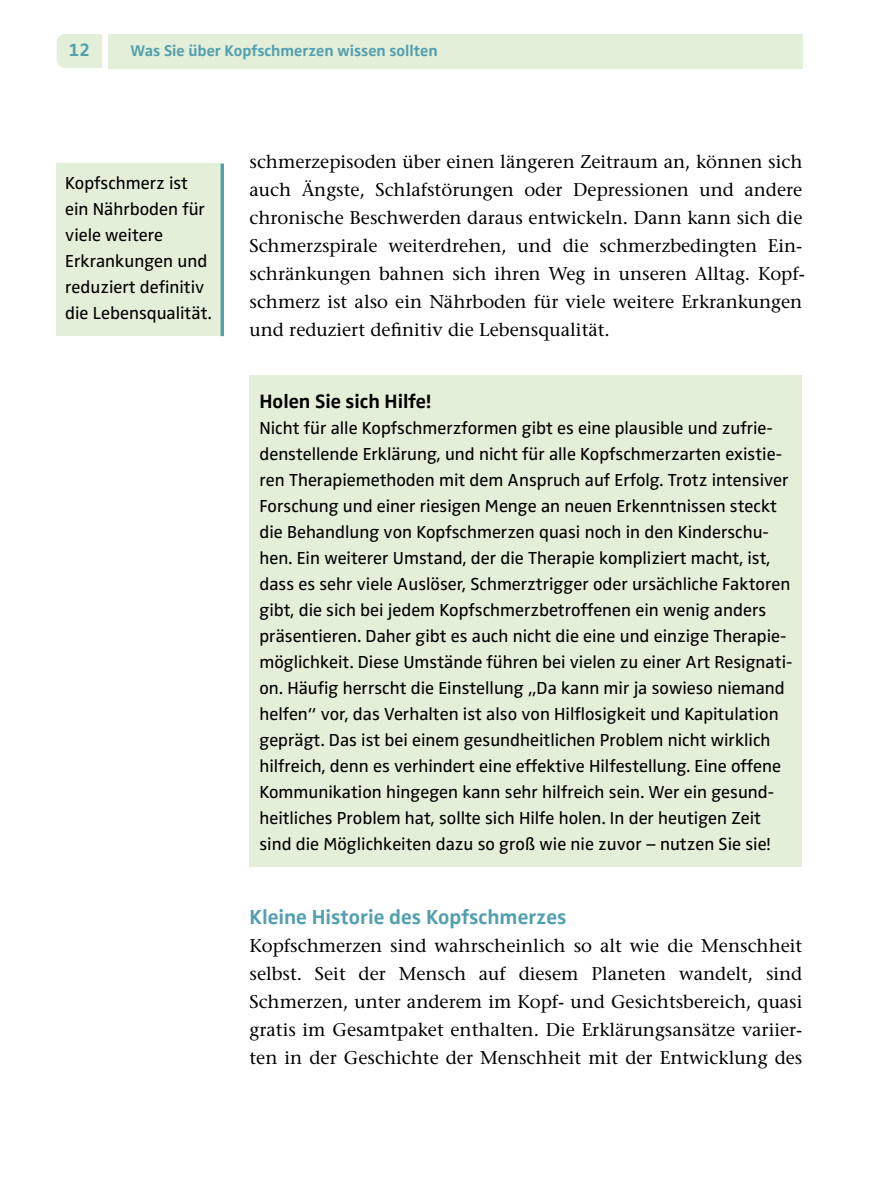
<style>
.page{position:relative;width:879px;height:1191px;background:#fff}
.page>*{position:absolute;margin:0;border:0;box-sizing:border-box;transform-origin:0 0}
.t1{font:700 21px "Zwo Pro";color:#529fae}
.t2{font:700 20px "Zwo Pro";color:#000}
.t3{font:18.4px/28px "Stone Serif";color:#000}
.t4{font:700 18.4px "Zwo Pro";color:#529fae}
.t5{font:18px/26px "Zwo Pro";color:#000}
.t6{font:700 16px "Zwo Pro";color:#529fae}
</style>
<div class="page">
<div style="left:57px;top:34px;width:45px;height:34px;background:#e3efd9"></div>
<div style="left:108px;top:34px;width:694px;height:34px;background:#e3efd9"></div>
<div style="left:249px;top:375px;width:553px;height:492px;background:#e3efd9"></div>
<div style="left:57px;top:164px;width:167px;height:172px;background:#e3efd9"></div>
<hr style="left:221px;top:164px;width:3px;height:172px;background:#529fae">
<p class="t4" style="left:69px;top:39px;width:23px">12</p>
<p class="t6" style="left:130px;top:41px;width:309px">Was Sie über Kopfschmerzen wissen sollten</p>
<p class="t5" style="left:65px;top:170px;width:148px">Kopfschmerz ist ein Nährboden für viele weitere<br>Erkrankungen und reduziert definitiv die Lebensqualität.</p>
<p class="t3" style="left:249px;top:148px;width:557px">schmerzepisoden über einen längeren Zeitraum an, können sich auch Ängste, Schlafstörungen oder Depressionen und andere chronische Beschwerden daraus entwickeln. Dann kann sich die Schmerzspirale weiterdrehen, und die schmerzbedingten Ein&shy;schränkungen bahnen sich ihren Weg in unseren Alltag. Kopf&shy;schmerz ist also ein Nährboden für viele weitere Erkrankungen und reduziert definitiv die Lebensqualität.</p>
<p class="t2" style="left:259px;top:390px;width:173px">Holen Sie sich Hilfe!</p>
<p class="t5" style="left:259px;top:415px;width:534px">Nicht für alle Kopfschmerzformen gibt es eine plausible und zufrie&shy;denstellende Erklärung, und nicht für alle Kopfschmerzarten existie&shy;ren Therapiemethoden mit dem Anspruch auf Erfolg. Trotz intensiver Forschung und einer riesigen Menge an neuen Erkenntnissen steckt die Behandlung von Kopfschmerzen quasi noch in den Kinderschu&shy;hen. Ein weiterer Umstand, der die Therapie kompliziert macht, ist, dass es sehr viele Auslöser, Schmerztrigger oder ursächliche Faktoren gibt, die sich bei jedem Kopfschmerzbetroffenen ein wenig anders präsentieren. Daher gibt es auch nicht die eine und einzige Therapie&shy;möglichkeit. Diese Umstände führen bei vielen zu einer Art Resignati&shy;on. Häufig herrscht die Einstellung „Da kann mir ja sowieso niemand helfen“ vor, das Verhalten ist also von Hilflosigkeit und Kapitulation geprägt. Das ist bei einem gesundheitlichen Problem nicht wirklich hilfreich, denn es verhindert eine effektive Hilfestellung. Eine offene Kommunikation hingegen kann sehr hilfreich sein. Wer ein gesund&shy;heitliches Problem hat, sollte sich Hilfe holen. In der heutigen Zeit sind die Möglichkeiten dazu so groß wie nie zuvor – nutzen Sie sie!</p>
<p class="t1" style="left:249px;top:905px;width:319px">Kleine Historie des Kopfschmerzes</p>
<p class="t3" style="left:249px;top:932px;width:554px;text-align:justify">Kopfschmerzen sind wahrscheinlich so alt wie die Menschheit selbst. Seit der Mensch auf diesem Planeten wandelt, sind Schmerzen, unter anderem im Kopf- und Gesichtsbereich, quasi gratis im Gesamtpaket enthalten. Die Erklärungsansätze variier&shy;ten in der Geschichte der Menschheit mit der Entwicklung des</p>
</div>
